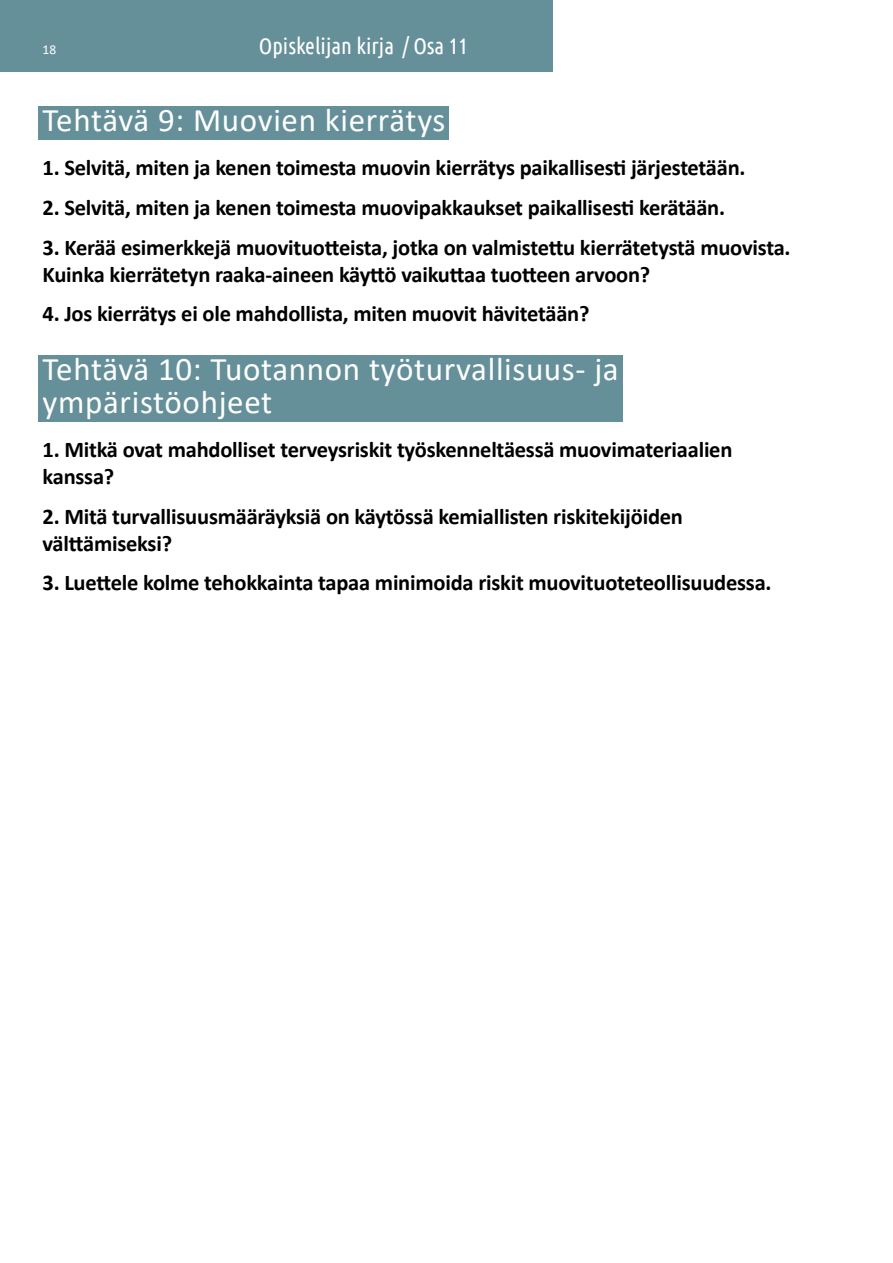
<style>
.page{position:relative;width:893px;height:1263px;background:#fff}
.page>*{position:absolute;margin:0;border:0;box-sizing:border-box;transform-origin:0 0}
.t1{font:33px/33px "Calibri";letter-spacing:.02em;color:#fff}
.t2{font:700 22.5px/27px "Calibri";letter-spacing:-.01em;color:#000}
.t3{font:22.5px "Ubuntu Condensed";color:#fff}
.t4{font:13.5px "Calibri";color:#fff}
</style>
<div class="page">
<div style="left:0;top:0;width:553px;height:72px;background:#659099"></div>
<div style="left:38px;top:106px;width:411px;height:33px;background:#659099"></div>
<div style="left:38px;top:355px;width:584px;height:66px;background:#659099"></div>
<p class="t4" style="left:43px;top:40px;width:15px">18</p>
<p class="t3" style="left:259px;top:32px;width:211px">Opiskelijan kirja / Osa 11</p>
<h1 class="t1" style="left:43px;top:103px;width:404px">Tehtävä 9: Muovien kierrätys</h1>
<p class="t2" style="left:43px;top:154px;width:705px">1. Selvitä, miten ja kenen toimesta muovin kierrätys paikallisesti järjestetään.</p>
<p class="t2" style="left:43px;top:194px;width:684px">2. Selvitä, miten ja kenen toimesta muovipakkaukset paikallisesti kerätään.</p>
<p class="t2" style="left:43px;top:233px;width:749px">3. Kerää esimerkkejä muovituotteista, jotka on valmistettu kierrätetystä muovista.<br>Kuinka kierrätetyn raaka-aineen käyttö vaikuttaa tuotteen arvoon?</p>
<p class="t2" style="left:43px;top:300px;width:548px">4. Jos kierrätys ei ole mahdollista, miten muovit hävitetään?</p>
<h1 class="t1" style="left:43px;top:352px;width:578px">Tehtävä 10: Tuotannon työturvallisuus- ja ympäristöohjeet</h1>
<p class="t2" style="left:43px;top:436px;width:691px">1. Mitkä ovat mahdolliset terveysriskit työskenneltäessä muovimateriaalien kanssa?</p>
<p class="t2" style="left:43px;top:502px;width:642px">2. Mitä turvallisuusmääräyksiä on käytössä kemiallisten riskitekijöiden välttämiseksi?</p>
<p class="t2" style="left:43px;top:569px;width:730px">3. Luettele kolme tehokkainta tapaa minimoida riskit muovituoteteollisuudessa.</p>
</div>
